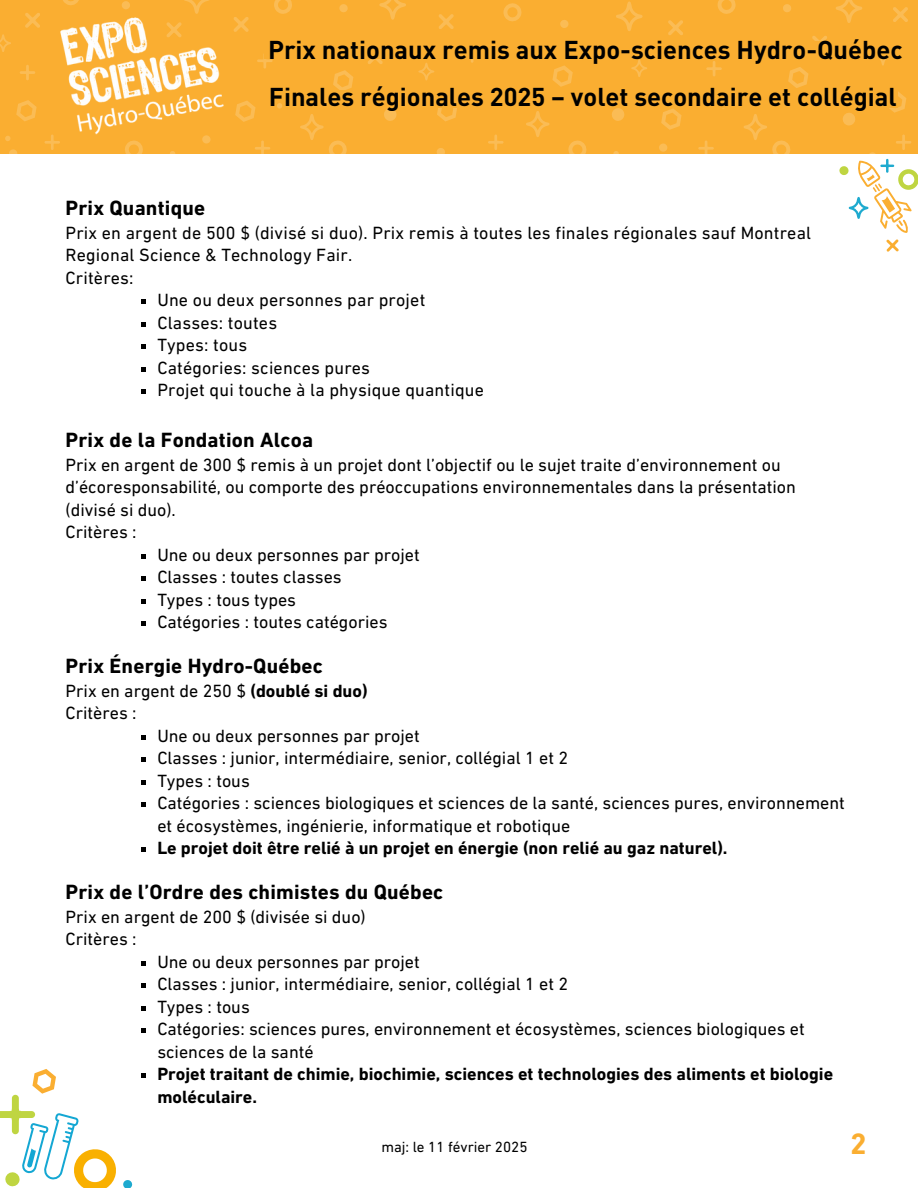
<style>
.page{position:relative;width:918px;height:1188px;background:#fff}
.page>*{position:absolute;margin:0;border:0;box-sizing:border-box;transform-origin:0 0}
.t1{font:700 30px "DIN Next LT Pro";color:#faae31}
.t2{font:700 25.5px/47.2px "DIN Pro";color:#000}
.t3{font:700 21px "DIN Next LT Pro";letter-spacing:.01em;color:#000}
.t4{font:18px/22.5px "DIN Next LT Pro";color:#000}
.t5{font:700 18px/22.5px "DIN Next LT Pro";color:#000}
.t6{font:15px "DIN Next LT Pro";color:#000}
.s1{font-weight:700}
</style>
<div class="page">
<svg style="left:141px;top:300px;width:4px;height:4px"></svg>
<svg style="left:141px;top:322px;width:4px;height:5px"></svg>
<svg style="left:141px;top:345px;width:4px;height:4px"></svg>
<svg style="left:141px;top:367px;width:4px;height:5px"></svg>
<svg style="left:141px;top:390px;width:4px;height:4px"></svg>
<svg style="left:141px;top:554px;width:4px;height:4px"></svg>
<svg style="left:141px;top:576px;width:4px;height:5px"></svg>
<svg style="left:141px;top:599px;width:4px;height:4px"></svg>
<svg style="left:141px;top:621px;width:4px;height:5px"></svg>
<svg style="left:141px;top:735px;width:4px;height:5px"></svg>
<svg style="left:141px;top:758px;width:4px;height:4px"></svg>
<svg style="left:141px;top:780px;width:4px;height:5px"></svg>
<svg style="left:141px;top:803px;width:4px;height:4px"></svg>
<svg style="left:141px;top:848px;width:4px;height:4px"></svg>
<svg style="left:141px;top:961px;width:4px;height:5px"></svg>
<svg style="left:141px;top:984px;width:4px;height:4px"></svg>
<svg style="left:141px;top:1006px;width:4px;height:5px"></svg>
<svg style="left:141px;top:1029px;width:4px;height:4px"></svg>
<svg style="left:141px;top:1074px;width:4px;height:4px"></svg>
<div style="left:0;top:0;width:918px;height:154px;background:#faae31"></div>
<svg style="left:333px;top:70px;width:20px;height:20px"></svg>
<svg style="left:379px;top:0;width:27px;height:20px"></svg>
<svg style="left:339px;top:4px;width:9px;height:8px"></svg>
<svg style="left:300px;top:114px;width:47px;height:40px"></svg>
<svg style="left:368px;top:59px;width:15px;height:5px"></svg>
<svg style="left:384px;top:108px;width:13px;height:13px"></svg>
<svg style="left:788px;top:67px;width:20px;height:21px"></svg>
<svg style="left:836px;top:0;width:26px;height:23px"></svg>
<svg style="left:706px;top:61px;width:16px;height:15px"></svg>
<svg style="left:783px;top:4px;width:8px;height:8px"></svg>
<svg style="left:668px;top:20px;width:15px;height:15px"></svg>
<svg style="left:661px;top:108px;width:21px;height:22px"></svg>
<svg style="left:744px;top:114px;width:46px;height:40px"></svg>
<svg style="left:698px;top:141px;width:16px;height:13px"></svg>
<svg style="left:659px;top:143px;width:8px;height:9px"></svg>
<svg style="left:718px;top:0;width:18px;height:14px"></svg>
<svg style="left:812px;top:36px;width:15px;height:5px"></svg>
<svg style="left:843px;top:113px;width:12px;height:13px"></svg>
<svg style="left:631px;top:59px;width:16px;height:18px"></svg>
<svg style="left:552px;top:65px;width:21px;height:22px"></svg>
<svg style="left:616px;top:2px;width:27px;height:29px"></svg>
<svg style="left:560px;top:20px;width:9px;height:8px"></svg>
<svg style="left:439px;top:14px;width:15px;height:15px"></svg>
<svg style="left:437px;top:108px;width:20px;height:13px"></svg>
<svg style="left:526px;top:111px;width:24px;height:26px"></svg>
<svg style="left:488px;top:135px;width:16px;height:15px"></svg>
<svg style="left:437px;top:148px;width:8px;height:6px"></svg>
<svg style="left:503px;top:3px;width:19px;height:19px"></svg>
<svg style="left:612px;top:108px;width:13px;height:13px"></svg>
<svg style="left:418px;top:63px;width:16px;height:17px"></svg>
<svg style="left:893px;top:7px;width:15px;height:15px"></svg>
<svg style="left:889px;top:91px;width:17px;height:22px"></svg>
<svg style="left:880px;top:59px;width:6px;height:7px"></svg>
<svg style="left:568px;top:140px;width:51px;height:14px"></svg>
<svg style="left:0;top:0;width:292px;height:154px"></svg>
<img style="left:48px;top:0;width:189px;height:154px">
<div style="left:265px;top:42px;width:638px;height:17px;background:#faae31"></div>
<div style="left:300px;top:90px;width:598px;height:18px;background:#faae31"></div>
<svg style="left:839px;top:135px;width:79px;height:117px"></svg>
<svg style="left:0;top:1069px;width:133px;height:119px"></svg>
<p class="t2" style="left:268px;top:25px;width:636px">Prix nationaux remis aux Expo-sciences Hydro-Québec<br>Finales régionales 2025 – volet secondaire et collégial</p>
<p class="t3" style="left:66px;top:200px;width:141px">Prix Quantique</p>
<p class="t4" style="left:66px;top:223px;width:747px">Prix en argent de 500 $ (divisé si duo). Prix remis à toutes les finales régionales sauf Montreal<br>Regional Science &amp; Technology Fair.<br>Critères:</p>
<p class="t4" style="left:157px;top:291px;width:270px">Une ou deux personnes par projet</p>
<p class="t4" style="left:157px;top:313px;width:121px">Classes: toutes</p>
<p class="t4" style="left:157px;top:336px;width:91px">Types: tous</p>
<p class="t4" style="left:157px;top:358px;width:214px">Catégories: sciences pures</p>
<p class="t4" style="left:157px;top:381px;width:328px">Projet qui touche à la physique quantique</p>
<p class="t3" style="left:66px;top:431px;width:249px">Prix de la Fondation Alcoa</p>
<p class="t4" style="left:66px;top:455px;width:732px">Prix en argent de 300 $ remis à un projet dont l’objectif ou le sujet traite d’environnement ou d’écoresponsabilité, ou comporte des préoccupations environnementales dans la présentation (divisé si duo).<br>Critères :</p>
<p class="t4" style="left:157px;top:545px;width:264px">Une ou deux personnes par projet</p>
<p class="t4" style="left:157px;top:567px;width:186px">Classes : toutes classes</p>
<p class="t4" style="left:157px;top:590px;width:140px">Types : tous types</p>
<p class="t4" style="left:157px;top:612px;width:232px">Catégories : toutes catégories</p>
<p class="t3" style="left:66px;top:657px;width:259px">Prix Énergie Hydro-Québec</p>
<p class="t4" style="left:66px;top:681px;width:304px">Prix en argent de 250 $ <span class="s1">(doublé si duo)<br></span>Critères :</p>
<p class="t4" style="left:157px;top:726px;width:264px">Une ou deux personnes par projet</p>
<p class="t4" style="left:157px;top:749px;width:412px">Classes : junior, intermédiaire, senior, collégial 1 et 2</p>
<p class="t4" style="left:157px;top:771px;width:94px">Types : tous</p>
<p class="t4" style="left:157px;top:794px;width:689px">Catégories : sciences biologiques et sciences de la santé, sciences pures, environnement et écosystèmes, ingénierie, informatique et robotique</p>
<p class="t5" style="left:157px;top:839px;width:572px">Le projet doit être relié à un projet en énergie (non relié au gaz naturel).</p>
<p class="t3" style="left:66px;top:884px;width:379px">Prix de l’Ordre des chimistes du Québec</p>
<p class="t4" style="left:66px;top:907px;width:302px">Prix en argent de 200 $ (divisée si duo)<br>Critères :</p>
<p class="t4" style="left:157px;top:952px;width:264px">Une ou deux personnes par projet</p>
<p class="t4" style="left:157px;top:975px;width:412px">Classes : junior, intermédiaire, senior, collégial 1 et 2</p>
<p class="t4" style="left:157px;top:997px;width:94px">Types : tous</p>
<p class="t4" style="left:157px;top:1020px;width:649px">Catégories: sciences pures, environnement et écosystèmes, sciences biologiques et sciences de la santé</p>
<p class="t5" style="left:157px;top:1065px;width:677px">Projet traitant de chimie, biochimie, sciences et technologies des aliments et biologie moléculaire.</p>
<p class="t6" style="left:381px;top:1141px;width:148px">maj: le 11 février 2025</p>
<h1 class="t1" style="left:850px;top:1131px;width:18px">2</h1>
</div>
